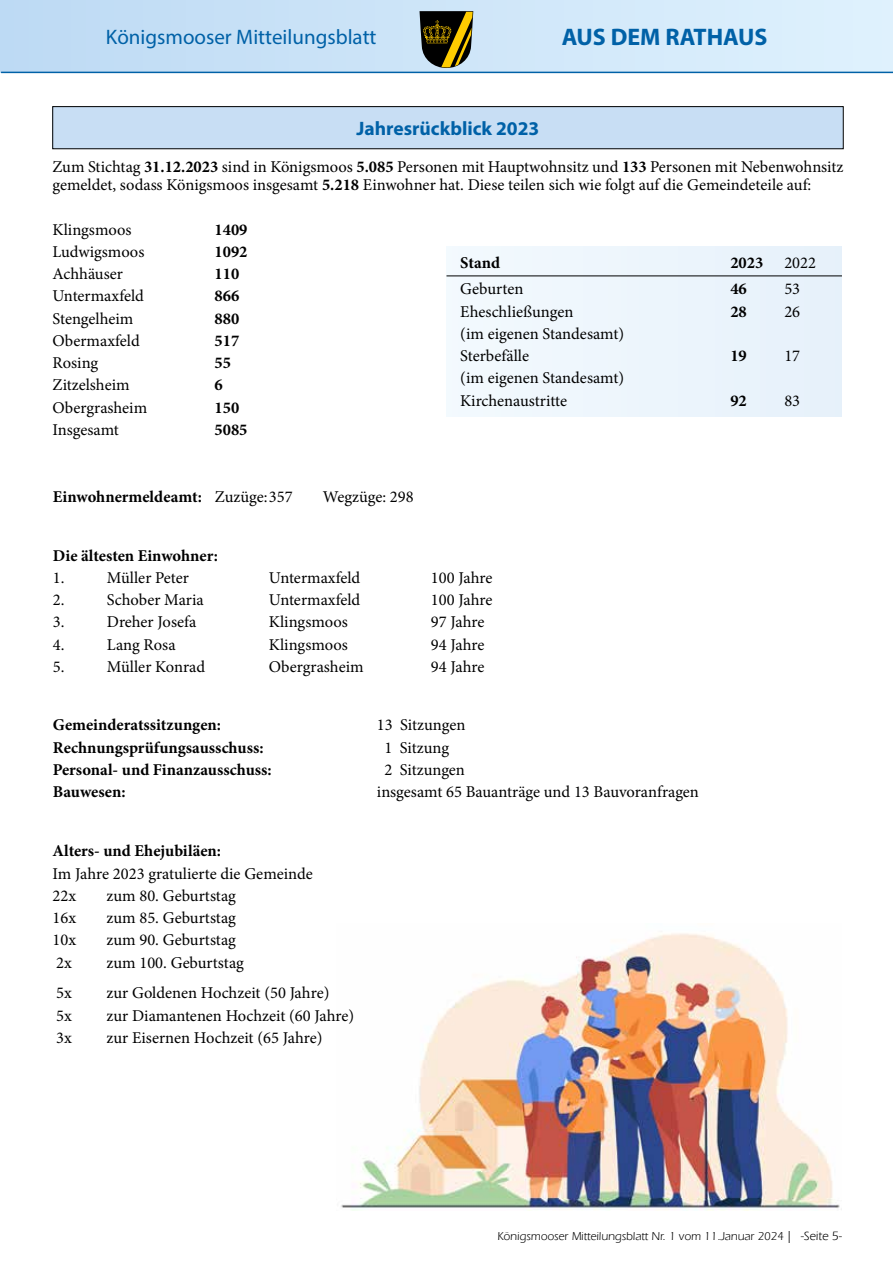
<style>
.page{position:relative;width:893px;height:1263px;background:#fff}
.page>*{position:absolute;margin:0;border:0;box-sizing:border-box;transform-origin:0 0}
.t1{font:700 24px "Myriad Pro";color:#0061a7}
.t2{font:21px "Myriad Pro";color:#0061a7}
.t3{font:700 19.5px "Myriad Pro";color:#0061a7}
.t4{font:16.5px/22.2px "Minion Pro";color:#000}
.t5{font:700 16.5px "Minion Pro";color:#000}
.t6{font:11.7px "ITC Eras LT";color:#000}
.s1{font-weight:700}
.s2{font-weight:400}
.s3{font-size:12px}
.s4{font-size:12.45px}
</style>
<div class="page">
<div style="left:0;top:0;width:893px;height:72px;background:linear-gradient(to right,#bddaf4,#dff1fd)"></div>
<svg style="left:419px;top:11px;width:54px;height:57px;background:#595023"></svg>
<hr style="left:1px;top:72px;width:892px;height:1px;background:#0061a7">
<img style="left:341px;top:933px;width:499px;height:277px">
<div style="left:53px;top:107px;width:790px;height:42px;background:#c8def4"></div>
<div style="left:53px;top:106px;width:790px;height:43px;border:1px solid #000"></div>
<div style="left:446px;top:247px;width:396px;height:170px;background:#ecf5fc"></div>
<hr style="left:446px;top:276px;width:396px;height:1px;background:#000">
<p class="t2" style="left:106px;top:24px;width:272px">Königsmooser Mitteilungsblatt</p>
<h1 class="t1" style="left:562px;top:22px;width:207px">AUS DEM RATHAUS</h1>
<p class="t3" style="left:356px;top:116px;width:184px">Jahresrückblick 2023</p>
<p class="t4" style="left:53px;top:158px;width:792px;line-height:18px">Zum Stichtag <span class="s1">31.12.2023</span> sind in Königsmoos <span class="s1">5.085</span> Personen mit Hauptwohnsitz und <span class="s1">133</span> Personen mit Nebenwohnsitz gemeldet, sodass Königsmoos insgesamt <span class="s1">5.218</span> Einwohner hat. Diese teilen sich wie folgt auf die Gemeindeteile auf:</p>
<p class="t4" style="left:53px;top:218px;width:80px">Klingsmoos</p>
<p class="t5" style="left:215px;top:218px;width:34px">1409</p>
<p class="t4" style="left:53px;top:241px;width:93px">Ludwigsmoos</p>
<p class="t5" style="left:215px;top:240px;width:34px">1092</p>
<p class="t4" style="left:53px;top:263px;width:72px">Achhäuser</p>
<p class="t5" style="left:215px;top:262px;width:26px">110</p>
<p class="t4" style="left:53px;top:285px;width:93px">Untermaxfeld</p>
<p class="t5" style="left:215px;top:285px;width:26px">866</p>
<p class="t4" style="left:53px;top:307px;width:82px">Stengelheim</p>
<p class="t5" style="left:215px;top:307px;width:26px">880</p>
<p class="t4" style="left:53px;top:330px;width:89px">Obermaxfeld</p>
<p class="t5" style="left:215px;top:329px;width:26px">517</p>
<p class="t4" style="left:53px;top:352px;width:47px">Rosing</p>
<p class="t5" style="left:215px;top:351px;width:18px">55</p>
<p class="t4" style="left:53px;top:374px;width:79px">Zitzelsheim</p>
<p class="t5" style="left:215px;top:374px;width:10px">6</p>
<p class="t4" style="left:53px;top:396px;width:96px">Obergrasheim</p>
<p class="t5" style="left:215px;top:396px;width:26px">150</p>
<p class="t4" style="left:53px;top:419px;width:68px">Insgesamt</p>
<p class="t5" style="left:215px;top:418px;width:34px">5085</p>
<p class="t5" style="left:460px;top:251px;width:41px">Stand</p>
<p class="t5" style="left:730px;top:251px;width:34px">2023</p>
<p class="t4" style="left:784px;top:251px;width:33px">2022</p>
<p class="t4" style="left:460px;top:278px;width:65px">Geburten</p>
<p class="t5" style="left:730px;top:277px;width:18px">46</p>
<p class="t4" style="left:784px;top:278px;width:17px">53</p>
<p class="t4" style="left:460px;top:300px;width:115px">Eheschließungen</p>
<p class="t5" style="left:730px;top:300px;width:18px">28</p>
<p class="t4" style="left:784px;top:300px;width:17px">26</p>
<p class="t4" style="left:460px;top:322px;width:165px">(im eigenen Standesamt)<br>Sterbefälle</p>
<p class="t5" style="left:730px;top:344px;width:18px">19</p>
<p class="t4" style="left:784px;top:345px;width:17px">17</p>
<p class="t4" style="left:460px;top:367px;width:165px">(im eigenen Standesamt)<br>Kirchenaustritte</p>
<p class="t5" style="left:730px;top:389px;width:18px">92</p>
<p class="t4" style="left:784px;top:389px;width:17px">83</p>
<p class="t5" style="left:53px;top:485px;width:241px">Einwohnermeldeamt: <span class="s2">Zuzüge:357</span></p>
<p class="t4" style="left:323px;top:486px;width:92px">Wegzüge: 298</p>
<p class="t5" style="left:53px;top:544px;width:167px">Die ältesten Einwohner:</p>
<p class="t4" style="left:53px;top:566px;width:13px">1.</p>
<p class="t4" style="left:107px;top:566px;width:84px">Müller Peter</p>
<p class="t4" style="left:269px;top:566px;width:93px">Untermaxfeld</p>
<p class="t4" style="left:431px;top:566px;width:63px">100 Jahre</p>
<p class="t4" style="left:53px;top:589px;width:13px">2.</p>
<p class="t4" style="left:107px;top:589px;width:98px">Schober Maria</p>
<p class="t4" style="left:269px;top:589px;width:93px">Untermaxfeld</p>
<p class="t4" style="left:431px;top:589px;width:63px">100 Jahre</p>
<p class="t4" style="left:53px;top:611px;width:13px">3.</p>
<p class="t4" style="left:107px;top:611px;width:91px">Dreher Josefa</p>
<p class="t4" style="left:269px;top:611px;width:80px">Klingsmoos</p>
<p class="t4" style="left:431px;top:611px;width:55px">97 Jahre</p>
<p class="t4" style="left:53px;top:633px;width:13px">4.</p>
<p class="t4" style="left:107px;top:633px;width:70px">Lang Rosa</p>
<p class="t4" style="left:269px;top:633px;width:80px">Klingsmoos</p>
<p class="t4" style="left:431px;top:633px;width:55px">94 Jahre</p>
<p class="t4" style="left:53px;top:655px;width:13px">5.</p>
<p class="t4" style="left:107px;top:655px;width:100px">Müller Konrad</p>
<p class="t4" style="left:269px;top:655px;width:96px">Obergrasheim</p>
<p class="t4" style="left:431px;top:655px;width:55px">94 Jahre</p>
<p class="t5" style="left:53px;top:713px;width:170px">Gemeinderatssitzungen:</p>
<p class="t4" style="left:377px;top:714px;width:90px">13 Sitzungen</p>
<p class="t5" style="left:53px;top:736px;width:212px">Rechnungsprüfungsausschuss:</p>
<p class="t4" style="left:384px;top:736px;width:66px">1 Sitzung</p>
<p class="t5" style="left:53px;top:758px;width:220px">Personal- und Finanzausschuss:</p>
<p class="t4" style="left:384px;top:759px;width:82px">2 Sitzungen</p>
<p class="t5" style="left:53px;top:780px;width:74px">Bauwesen:</p>
<p class="t4" style="left:377px;top:781px;width:324px">insgesamt 65 Bauanträge und 13 Bauvoranfragen</p>
<p class="t5" style="left:53px;top:839px;width:170px">Alters- und Ehejubiläen:</p>
<p class="t4" style="left:53px;top:862px;width:262px">Im Jahre 2023 gratulierte die Gemeinde<br>22x</p>
<p class="t4" style="left:107px;top:884px;width:131px">zum 80. Geburtstag</p>
<p class="t4" style="left:53px;top:907px;width:25px">16x</p>
<p class="t4" style="left:107px;top:907px;width:131px">zum 85. Geburtstag</p>
<p class="t4" style="left:53px;top:929px;width:25px">10x</p>
<p class="t4" style="left:107px;top:929px;width:131px">zum 90. Geburtstag</p>
<p class="t4" style="left:56px;top:951px;width:17px">2x</p>
<p class="t4" style="left:107px;top:951px;width:139px">zum 100. Geburtstag</p>
<p class="t4" style="left:56px;top:982px;width:17px">5x</p>
<p class="t4" style="left:107px;top:982px;width:224px">zur Goldenen Hochzeit (50 Jahre)</p>
<p class="t4" style="left:56px;top:1004px;width:17px">5x</p>
<p class="t4" style="left:107px;top:1004px;width:249px">zur Diamantenen Hochzeit (60 Jahre)</p>
<p class="t4" style="left:56px;top:1026px;width:17px">3x</p>
<p class="t4" style="left:107px;top:1026px;width:217px">zur Eisernen Hochzeit (65 Jahre)</p>
<p class="t6" style="left:497px;top:1229px;width:346px">Königsmooser Mitteilungsblatt Nr. 1 vom 11.Januar 2024 <span class="s3">|</span> <span class="s4">-Seite 5-</span></p>
</div>
